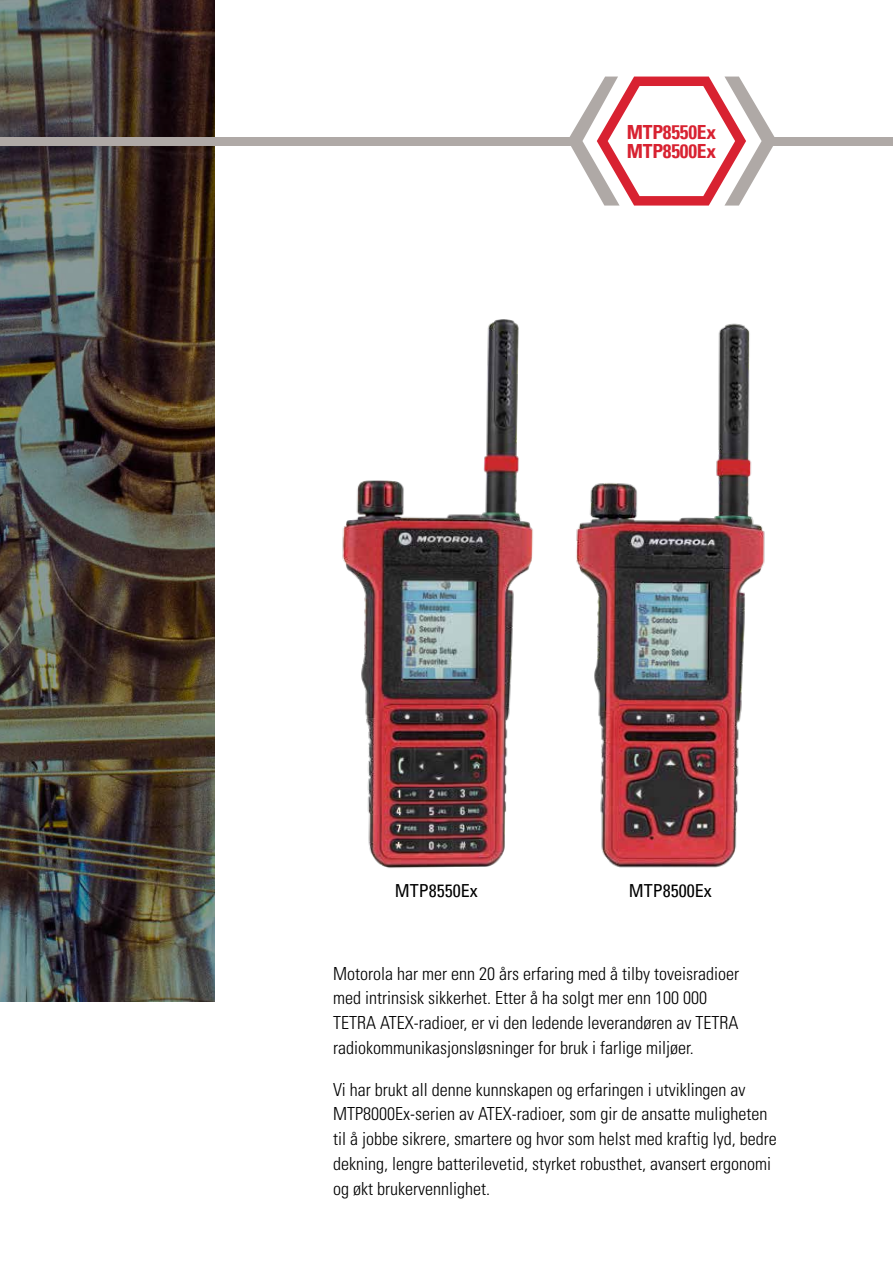
<style>
.page{position:relative;width:893px;height:1263px;background:#fff}
.page>*{position:absolute;margin:0;border:0;box-sizing:border-box;transform-origin:0 0}
.t1{font:700 condensed 19.5px/19.5px "Univers LT";letter-spacing:-.01em;color:#d82231}
.t2{font:300 condensed 18px/24.8px "Univers";color:#000}
.t3{font:condensed 18px "Univers LT";color:#000}
</style>
<div class="page">
<div style="left:767px;top:137px;width:126px;height:8px;background:#afa9a6"></div>
<svg style="left:568px;top:77px;width:208px;height:129px"></svg>
<img style="left:0;top:0;width:215px;height:1001px">
<div style="left:0;top:137px;width:575px;height:8px;background:#afa9a6"></div>
<img style="left:342px;top:319px;width:191px;height:549px">
<img style="left:576px;top:323px;width:189px;height:545px">
<p class="t1" style="left:627px;top:122px;width:91px">MTP8550Ex<br>MTP8500Ex</p>
<p class="t3" style="left:395px;top:879px;width:84px">MTP8550Ex</p>
<p class="t3" style="left:629px;top:879px;width:84px">MTP8500Ex</p>
<p class="t2" style="left:333px;top:961px;width:407px">Motorola har mer enn 20 års erfaring med å tilby toveisradioer med intrinsisk sikkerhet. Etter å ha solgt mer enn 100 000<br>TETRA ATEX-radioer, er vi den ledende leverandøren av TETRA radiokommunikasjonsløsninger for bruk i farlige miljøer.</p>
<p class="t2" style="left:333px;top:1077px;width:445px">Vi har brukt all denne kunnskapen og erfaringen i utviklingen av MTP8000Ex-serien av ATEX-radioer, som gir de ansatte muligheten til å jobbe sikrere, smartere og hvor som helst med kraftig lyd, bedre dekning, lengre batterilevetid, styrket robusthet, avansert ergonomi og økt brukervennlighet.</p>
</div>
